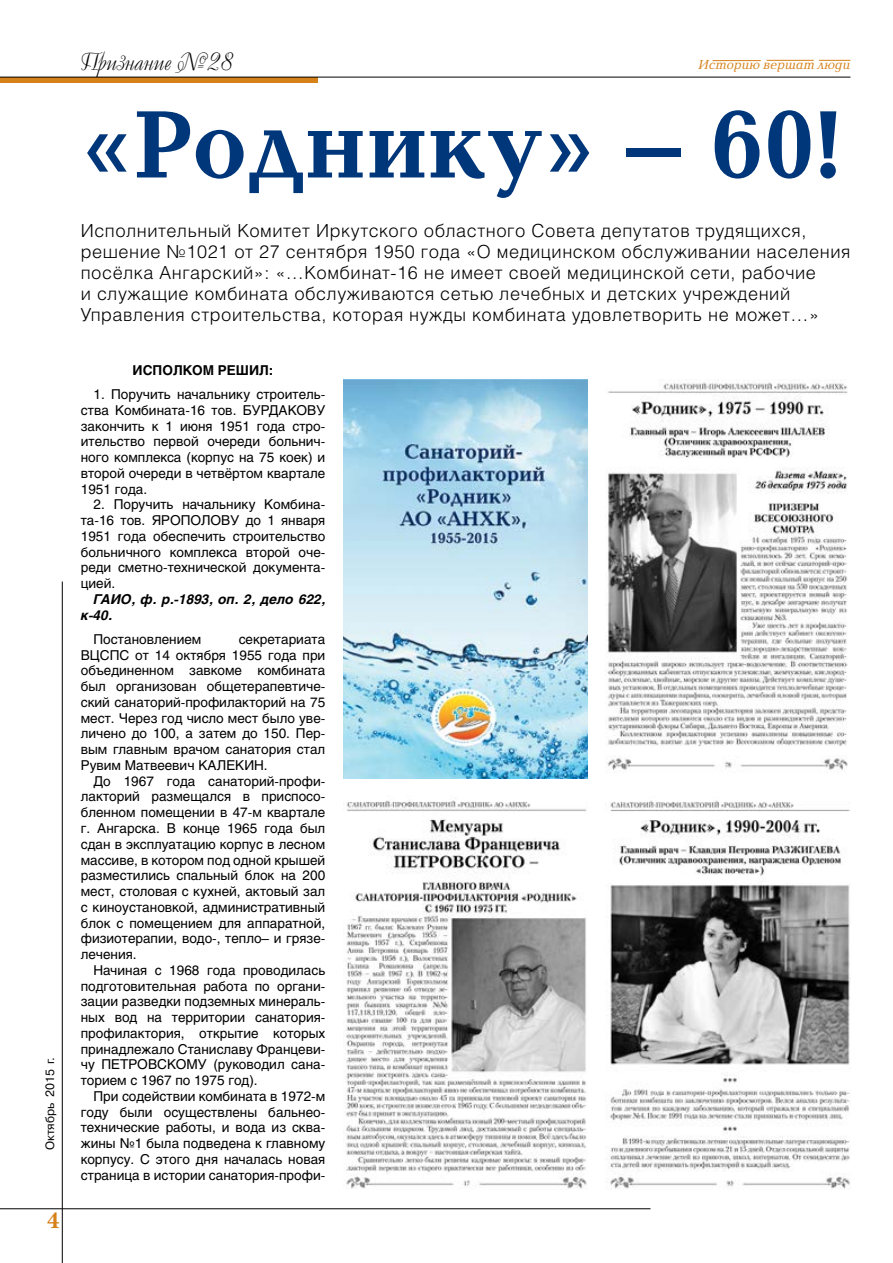
<style>
.page{position:relative;width:893px;height:1263px;background:#fff}
.page>*{position:absolute;margin:0;border:0;box-sizing:border-box;transform-origin:0 0}
.t1{font:700 98.85px "Baltica C";color:#00377b}
.t2{font:25.2px "Decor C";color:#000}
.t3{font:700 23.4px "New Baskerville C";color:#d68119}
.t4{font:300 18px/21px "Helios";letter-spacing:.03em;color:#000}
.t5{font:13.5px/15.8px "Helios";color:#000;text-align:justify}
.t6{font:italic 700 13.5px/15.8px "Helios";color:#000}
.t7{font:italic 13.5px "Baltica C";color:#d68119}
.t8{font:700 13.5px "Helios";color:#000}
.t9{font:12px "Pragmatica C";color:#000}
</style>
<div class="page">
<div style="left:0;top:77px;width:317px;height:6px;background:#d68119"></div>
<hr style="left:0;top:77px;width:850px;height:1px;background:#000">
<hr style="left:62px;top:581px;width:1px;height:682px;background:#000">
<hr style="left:0;top:1208px;width:650px;height:1px;background:#000">
<hr style="left:767px;top:60px;width:47px;height:1px;background:#d68119">
<hr style="left:713px;top:60px;width:48px;height:1px;background:#d68119">
<hr style="left:819px;top:60px;width:31px;height:1px;background:#d68119">
<img style="left:343px;top:379px;width:245px;height:400px">
<img style="left:346px;top:800px;width:241px;height:389px">
<img style="left:606px;top:379px;width:242px;height:394px">
<img style="left:610px;top:800px;width:240px;height:389px">
<p class="t9" style="left:43px;top:1150px;width:95px;rotate:-90deg">Октябрь 2015 г.</p>
<h3 class="t3" style="left:47px;top:1207px;width:14px">4</h3>
<h2 class="t2" style="left:80px;top:47px;width:155px">Признание №28</h2>
<p class="t7" style="left:698px;top:58px;width:154px">Историю вершат люди</p>
<h1 class="t1" style="left:81px;top:92px;width:762px">«Роднику» – 60!</h1>
<p class="t4" style="left:81px;top:220px;width:771px">Исполнительный Комитет Иркутского областного Совета депутатов трудящихся, решение №1021 от 27 сентября 1950 года «О медицинском обслуживании населения посёлка Ангарский»: «…Комбинат-16 не имеет своей медицинской сети, рабочие<br>и служащие комбината обслуживаются сетью лечебных и детских учреждений Управления строительства, которая нужды комбината удовлетворить не может…»</p>
<p class="t8" style="left:133px;top:362px;width:142px">ИСПОЛКОМ РЕШИЛ:</p>
<p class="t5" style="left:81px;top:386px;width:246px;text-indent:13px">1. Поручить начальнику строитель&shy;ства Комбината-16 тов. БУРДАКОВУ закончить к 1 июня 1951 года стро&shy;ительство первой очереди больнич&shy;ного комплекса (корпус на 75 коек) и второй очереди в четвёртом квартале 1951 года.</p>
<p class="t5" style="left:81px;top:497px;width:246px;text-indent:13px">2. Поручить начальнику Комбина&shy;та-16 тов. ЯРОПОЛОВУ до 1 января 1951 года обеспечить строительство больничного комплекса второй оче&shy;реди сметно-технической документа&shy;цией.</p>
<p class="t6" style="left:81px;top:591px;width:246px;text-indent:13px">ГАИО, ф. р.-1893, оп. 2, дело 622, к-40.</p>
<p class="t5" style="left:94px;top:631px;width:109px">Постановлением</p>
<p class="t5" style="left:81px;top:631px;width:246px;text-indent:158px">секретариата ВЦСПС от 14 октября 1955 года при объединенном завкоме комбината был организован общетерапевтиче&shy;ский санаторий-профилакторий на 75 мест. Через год число мест было уве&shy;личено до 100, а затем до 150. Пер&shy;вым главным врачом санатория стал Рувим Матвеевич КАЛЕКИН.</p>
<p class="t5" style="left:81px;top:773px;width:246px;text-indent:13px">До 1967 года санаторий-профи&shy;лакторий размещался в приспосо&shy;бленном помещении в 47-м квартале г. Ангарска. В конце 1965 года был сдан в эксплуатацию корпус в лесном массиве, в котором под одной крышей разместились спальный блок на 200 мест, столовая с кухней, актовый зал с киноустановкой, административный блок с помещением для аппаратной, физиотерапии, водо-, тепло– и грязе&shy;лечения.</p>
<p class="t5" style="left:81px;top:962px;width:246px;text-indent:13px">Начиная с 1968 года проводилась подготовительная работа по органи&shy;зации разведки подземных минераль&shy;ных вод на территории санатория&shy;профилактория, открытие которых принадлежало Станиславу Францеви&shy;чу ПЕТРОВСКОМУ (руководил сана&shy;торием с 1967 по 1975 год).</p>
<p class="t5" style="left:81px;top:1088px;width:246px;text-indent:13px">При содействии комбината в 1972-м году были осуществлены бальнео&shy;технические работы, и вода из сква&shy;жины №1 была подведена к главному корпусу. С этого дня началась новая страница в истории санатория-профи-</p>
</div>
